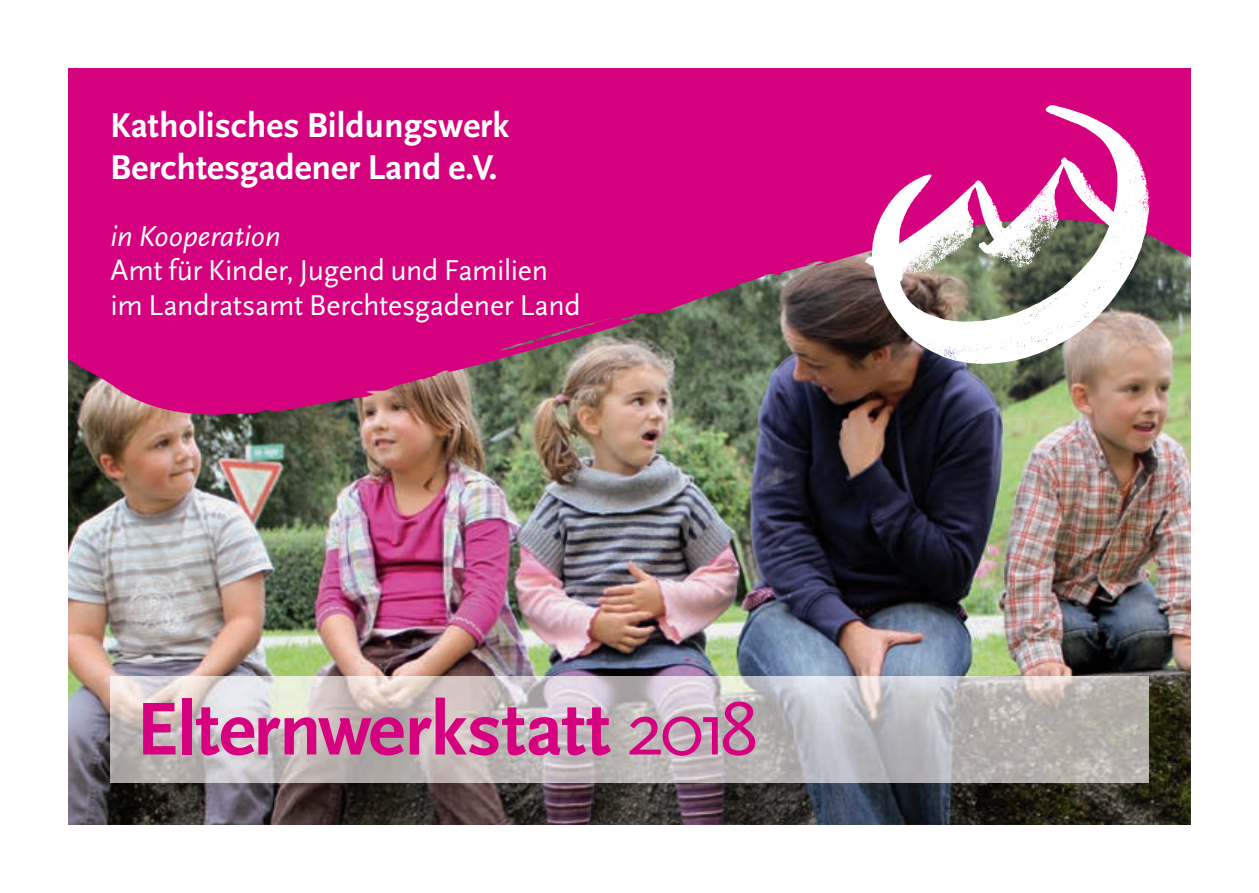
<style>
.page{position:relative;width:1259px;height:893px;background:#fff}
.page>*{position:absolute;margin:0;border:0;box-sizing:border-box;transform-origin:0 0}
.t1{font:700 78px "Scala Sans";letter-spacing:-.01em;color:#d6017f}
.t2{font:700 36px/42px "Scala Sans";color:#fff}
.t3{font:30px/34.5px "Scala Sans";letter-spacing:-.01em;color:#fff}
.t4{font:italic 30px "Scala Sans";letter-spacing:-.005em;color:#fff}
.s1{font-weight:400}
</style>
<div class="page">
<img style="left:68px;top:443px;width:1123px;height:382px">
<img style="left:68px;top:68px;width:1123px;height:375px">
<img style="left:852px;top:91px;width:310px;height:283px">
<img style="left:111px;top:676px;width:1037px;height:106px">
<p class="t2" style="left:110px;top:105px;width:400px">Katholisches Bildungswerk<br>Berchtesgadener Land e.V.</p>
<p class="t4" style="left:111px;top:220px;width:171px">in Kooperation</p>
<p class="t3" style="left:111px;top:254px;width:472px">Amt für Kinder, Jugend und Familien im Landratsamt Berchtesgadener Land</p>
<h1 class="t1" style="left:136px;top:687px;width:624px">Elternwerkstatt <span class="s1">2018</span></h1>
</div>
